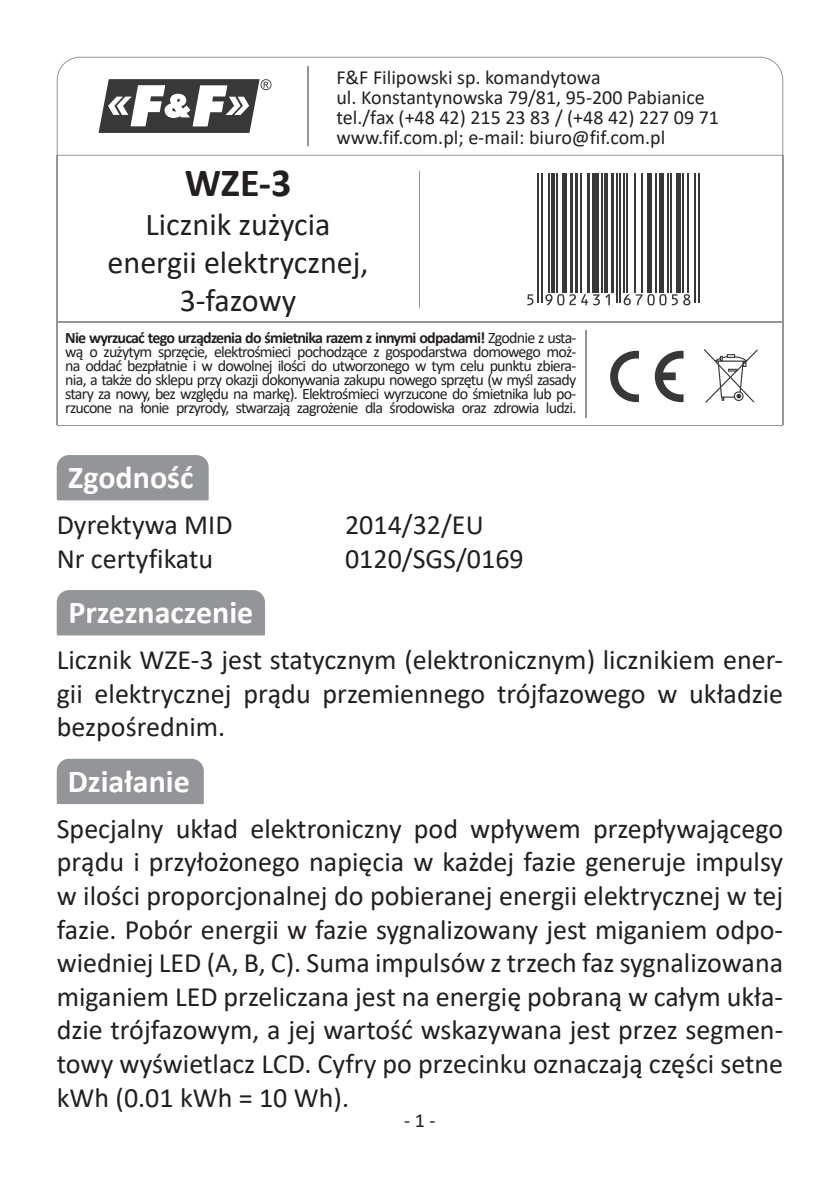
<style>
.page{position:relative;width:840px;height:1191px;background:#fff}
.page>*{position:absolute;margin:0;border:0;box-sizing:border-box;transform-origin:0 0}
.t1{font:700 40px "Calibri";color:#231f20}
.t2{font:32px/38.4px "Calibri";color:#231f20;text-align:center}
.t3{font:700 32px "Calibri";color:#fff}
.t4{font:28px/33.6px "Calibri";color:#231f20;text-align:justify}
.t5{font:20px/20px "Calibri";color:#231f20}
.t6{font:16px/14px "Calibri";letter-spacing:-.05em;color:#231f20;text-align:justify}
.s1{font-weight:700}
</style>
<div class="page">
<svg style="left:703px;top:349px;width:54px;height:54px"></svg>
<svg style="left:610px;top:351px;width:73px;height:51px"></svg>
<hr style="left:57px;top:322px;width:724px;height:1px;background:#939598">
<hr style="left:584px;top:330px;width:1px;height:88px;background:#939598">
<hr style="left:418px;top:171px;width:1px;height:136px;background:#939598">
<hr style="left:57px;top:425px;width:724px;height:1px;background:#939598">
<svg style="left:527px;top:173px;width:173px;height:133px"></svg>
<hr style="left:537px;top:173px;width:1px;height:130px;background:#383839">
<hr style="left:541px;top:173px;width:1px;height:130px;background:#383839">
<hr style="left:547px;top:173px;width:2px;height:119px;background:#383839">
<hr style="left:551px;top:173px;width:3px;height:119px;background:#383839">
<hr style="left:556px;top:173px;width:1px;height:119px;background:#383839">
<div style="left:561px;top:173px;width:5px;height:119px;background:#383839"></div>
<hr style="left:570px;top:173px;width:3px;height:119px;background:#383839">
<hr style="left:575px;top:173px;width:3px;height:119px;background:#383839">
<hr style="left:580px;top:173px;width:1px;height:119px;background:#383839">
<hr style="left:587px;top:173px;width:2px;height:119px;background:#383839">
<div style="left:592px;top:173px;width:6px;height:119px;background:#383839"></div>
<hr style="left:600px;top:173px;width:1px;height:119px;background:#383839">
<hr style="left:604px;top:173px;width:3px;height:119px;background:#383839">
<hr style="left:610px;top:173px;width:3px;height:119px;background:#383839">
<hr style="left:616px;top:173px;width:1px;height:130px;background:#383839">
<hr style="left:619px;top:173px;width:1px;height:130px;background:#383839">
<hr style="left:622px;top:173px;width:2px;height:119px;background:#383839">
<hr style="left:626px;top:173px;width:1px;height:119px;background:#383839">
<hr style="left:634px;top:173px;width:1px;height:119px;background:#383839">
<hr style="left:641px;top:173px;width:1px;height:119px;background:#383839">
<div style="left:646px;top:173px;width:5px;height:119px;background:#383839"></div>
<hr style="left:655px;top:173px;width:1px;height:119px;background:#383839">
<div style="left:658px;top:173px;width:5px;height:119px;background:#383839"></div>
<hr style="left:667px;top:173px;width:1px;height:119px;background:#383839">
<hr style="left:670px;top:173px;width:1px;height:119px;background:#383839">
<div style="left:675px;top:173px;width:5px;height:119px;background:#383839"></div>
<hr style="left:682px;top:173px;width:1px;height:119px;background:#383839">
<hr style="left:687px;top:173px;width:1px;height:119px;background:#383839">
<hr style="left:694px;top:173px;width:1px;height:130px;background:#383839">
<hr style="left:697px;top:173px;width:1px;height:130px;background:#383839">
<svg style="left:527px;top:294px;width:6px;height:11px"></svg>
<svg style="left:545px;top:294px;width:30px;height:11px"></svg>
<svg style="left:581px;top:294px;width:18px;height:11px"></svg>
<svg style="left:605px;top:294px;width:4px;height:11px"></svg>
<svg style="left:623px;top:294px;width:67px;height:11px"></svg>
<svg style="left:57px;top:57px;width:725px;height:99px"></svg>
<div style="left:57px;top:455px;width:151px;height:45px;background:#939598"></div>
<div style="left:57px;top:590px;width:208px;height:45px;background:#939598"></div>
<div style="left:57px;top:758px;width:147px;height:46px;background:#939598"></div>
<hr style="left:57px;top:155px;width:1px;height:270px;background:#939598">
<hr style="left:781px;top:155px;width:1px;height:270px;background:#939598">
<p class="t5" style="left:336px;top:67px;width:384px">F&amp;F Filipowski sp. komandytowa<br>ul. Konstantynowska 79/81, 95-200 Pabianice tel./fax (+48 42) 215 23 83 / (+48 42) 227 09 71 www.fif.com.pl; e-mail: biuro@fif.com.pl</p>
<h1 class="t1" style="left:184px;top:155px;width:108px">WZE-3</h1>
<p class="t2" style="left:107px;top:204px;width:262px">Licznik zużycia energii elektrycznej,<br>3-fazowy</p>
<p class="t6" style="left:65px;top:330px;width:512px"><span class="s1">Nie wyrzucać tego urządzenia do śmietnika razem z innymi odpadami!</span> Zgodnie z usta&shy;wą o zużytym sprzęcie, elektrośmieci pochodzące z gospodarstwa domowego moż&shy;na oddać bezpłatnie i w dowolnej ilości do utworzonego w tym celu punktu zbiera&shy;nia, a także do sklepu przy okazji dokonywania zakupu nowego sprzętu (w myśl zasady stary za nowy, bez względu na markę). Elektrośmieci wyrzucone do śmietnika lub po&shy;rzucone na łonie przyrody, stwarzają zagrożenie dla środowiska oraz zdrowia ludzi.</p>
<p class="t3" style="left:68px;top:454px;width:127px">Zgodność</p>
<p class="t4" style="left:57px;top:507px;width:177px">Dyrektywa MID</p>
<p class="t4" style="left:345px;top:507px;width:140px">2014/32/EU</p>
<p class="t4" style="left:57px;top:541px;width:158px">Nr certyfikatu</p>
<p class="t4" style="left:345px;top:541px;width:180px">0120/SGS/0169</p>
<p class="t3" style="left:68px;top:589px;width:186px">Przeznaczenie</p>
<p class="t4" style="left:57px;top:642px;width:727px">Licznik WZE-3 jest statycznym (elektronicznym) licznikiem ener&shy;gii elektrycznej prądu przemiennego trójfazowego w układzie bezpośrednim.</p>
<p class="t3" style="left:68px;top:758px;width:123px">Działanie</p>
<p class="t4" style="left:57px;top:811px;width:727px">Specjalny układ elektroniczny pod wpływem przepływającego prądu i przyłożonego napięcia w każdej fazie generuje impulsy w ilości proporcjonalnej do pobieranej energii elektrycznej w tej fazie. Pobór energii w fazie sygnalizowany jest miganiem odpo&shy;wiedniej LED (A, B, C). Suma impulsów z trzech faz sygnalizowana miganiem LED przeliczana jest na energię pobraną w całym ukła&shy;dzie trójfazowym, a jej wartość wskazywana jest przez segmen&shy;towy wyświetlacz LCD. Cyfry po przecinku oznaczają części setne kWh (0.01 kWh = 10 Wh).</p>
<p class="t5" style="left:404px;top:1109px;width:33px">- 1 -</p>
</div>
